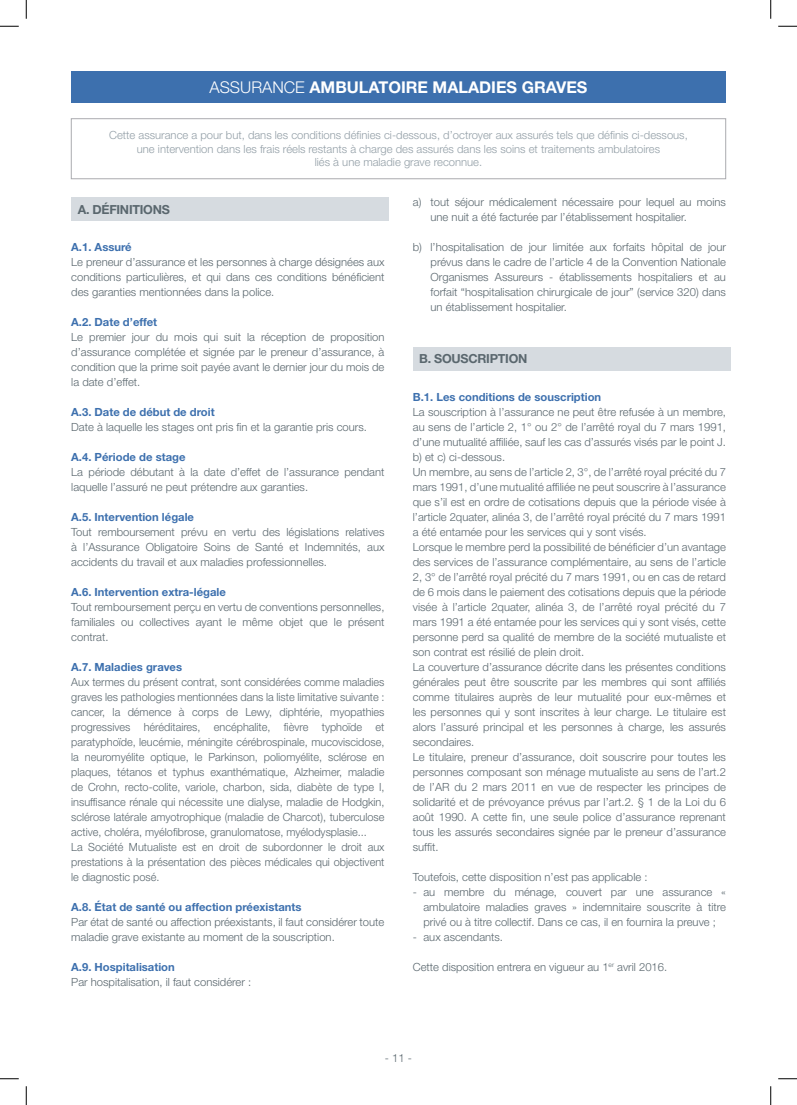
<style>
.page{position:relative;width:797px;height:1105px;background:#fff}
.page>*{position:absolute;margin:0;border:0;box-sizing:border-box;transform-origin:0 0}
.t1{font:700 16.25px "Helvetica Neue LT Std";color:#fff}
.t2{font:700 12.5px "Helvetica Neue LT Std";letter-spacing:-.02em;color:#5a676e}
.t3{font:300 11.25px/15px "Helvetica Neue LT Std";color:#5a676e;text-align:justify}
.t4{font:300 11.25px/13.2px "Helvetica Neue LT Std";color:#939fa7;text-align:center}
.t5{font:700 11.25px "Helvetica Neue LT Std";color:#3d70ae}
.s1{font-weight:300}
</style>
<div class="page">
<div style="left:71px;top:198px;width:318px;height:23px;background:#d6dbe0"></div>
<div style="left:413px;top:347px;width:317px;height:24px;background:#d6dbe0"></div>
<div style="left:71px;top:71px;width:654px;height:32px;background:#3d70ae"></div>
<div style="left:71px;top:118px;width:655px;height:61px;border:1px solid #aaabaf"></div>
<svg style="left:0;top:25px;width:19px;height:2px"></svg>
<svg style="left:778px;top:25px;width:19px;height:2px"></svg>
<svg style="left:0;top:1078px;width:19px;height:1px"></svg>
<svg style="left:778px;top:1078px;width:19px;height:1px"></svg>
<svg style="left:25px;top:0;width:2px;height:19px"></svg>
<svg style="left:25px;top:1086px;width:2px;height:19px"></svg>
<svg style="left:770px;top:0;width:1px;height:19px"></svg>
<svg style="left:770px;top:1086px;width:1px;height:19px"></svg>
<h1 class="t1" style="left:209px;top:77px;width:379px"><span class="s1">ASSURANCE</span> AMBULATOIRE MALADIES GRAVES</h1>
<p class="t4" style="left:109px;top:129px;width:580px">Cette assurance a pour but, dans les conditions définies ci-dessous, d’octroyer aux assurés tels que définis ci-dessous, une intervention dans les frais réels restants à charge des assurés dans les soins et traitements ambulatoires<br>liés à une maladie grave reconnue.</p>
<p class="t2" style="left:78px;top:202px;width:94px">A. DÉFINITIONS</p>
<p class="t5" style="left:71px;top:240px;width:62px">A.1. Assuré</p>
<p class="t3" style="left:71px;top:254px;width:315px">Le preneur d’assurance et les personnes à charge désignées aux conditions particulières, et qui dans ces conditions bénéficient des garanties mentionnées dans la police.</p>
<p class="t5" style="left:71px;top:315px;width:87px">A.2. Date d’effet</p>
<p class="t3" style="left:71px;top:329px;width:315px">Le premier jour du mois qui suit la réception de proposition d’assurance complétée et signée par le preneur d’assurance, à condition que la prime soit payée avant le dernier jour du mois de la date d’effet.</p>
<p class="t5" style="left:71px;top:405px;width:145px">A.3. Date de début de droit</p>
<p class="t3" style="left:71px;top:419px;width:297px">Date à laquelle les stages ont pris fin et la garantie pris cours.</p>
<p class="t5" style="left:71px;top:450px;width:116px">A.4. Période de stage</p>
<p class="t3" style="left:71px;top:464px;width:315px">La période débutant à la date d’effet de l’assurance pendant laquelle l’assuré ne peut prétendre aux garanties.</p>
<p class="t5" style="left:71px;top:510px;width:124px">A.5. Intervention légale</p>
<p class="t3" style="left:71px;top:524px;width:315px">Tout remboursement prévu en vertu des législations relatives à l’Assurance Obligatoire Soins de Santé et Indemnités, aux accidents du travail et aux maladies professionnelles.</p>
<p class="t5" style="left:71px;top:585px;width:156px">A.6. Intervention extra-légale</p>
<p class="t3" style="left:71px;top:599px;width:315px">Tout remboursement perçu en vertu de conventions personnelles, familiales ou collectives ayant le même objet que le présent contrat.</p>
<p class="t5" style="left:71px;top:660px;width:112px">A.7. Maladies graves</p>
<p class="t3" style="left:71px;top:674px;width:315px;text-align:left">Aux termes du présent contrat, sont considérées comme maladies graves les pathologies mentionnées dans la liste limitative suivante : cancer, la démence à corps de Lewy, diphtérie, myopathies progressives héréditaires, encéphalite, fièvre typhoïde et paratyphoïde, leucémie, méningite cérébrospinale, mucoviscidose, la neuromyélite optique, le Parkinson, poliomyélite, sclérose en plaques, tétanos et typhus exanthématique, Alzheimer, maladie de Crohn, recto-colite, variole, charbon, sida, diabète de type I, insuffisance rénale qui nécessite une dialyse, maladie de Hodgkin, sclérose latérale amyotrophique (maladie de Charcot), tuberculose active, choléra, myélofibrose, granulomatose, myélodysplasie...<br>La Société Mutualiste est en droit de subordonner le droit aux prestations à la présentation des pièces médicales qui objectivent le diagnostic posé.</p>
<p class="t5" style="left:71px;top:900px;width:232px">A.8. État de santé ou affection préexistants</p>
<p class="t3" style="left:71px;top:914px;width:315px">Par état de santé ou affection préexistants, il faut considérer toute maladie grave existante au moment de la souscription.</p>
<p class="t5" style="left:71px;top:960px;width:105px">A.9. Hospitalisation</p>
<p class="t3" style="left:71px;top:974px;width:181px">Par hospitalisation, il faut considérer :</p>
<p class="t3" style="left:430px;top:194px;width:297px;text-indent:-18px">a) tout séjour médicalement nécessaire pour lequel au moins une nuit a été facturée par l’établissement hospitalier.</p>
<p class="t3" style="left:430px;top:239px;width:297px;text-indent:-18px">b) l’hospitalisation de jour limitée aux forfaits hôpital de jour prévus dans le cadre de l’article 4 de la Convention Nationale Organismes Assureurs - établissements hospitaliers et au forfait “hospitalisation chirurgicale de jour” (service 320) dans un établissement hospitalier.</p>
<p class="t2" style="left:419px;top:351px;width:110px">B. SOUSCRIPTION</p>
<p class="t5" style="left:413px;top:390px;width:190px">B.1. Les conditions de souscription</p>
<p class="t3" style="left:413px;top:404px;width:315px;text-align:left">La souscription à l’assurance ne peut être refusée à un membre, au sens de l’article 2, 1° ou 2° de l’arrêté royal du 7 mars 1991, d’une mutualité affiliée, sauf les cas d’assurés visés par le point J. b) et c) ci-dessous.<br>Un membre, au sens de l’article 2, 3°, de l’arrêté royal précité du 7 mars 1991, d’une mutualité affiliée ne peut souscrire à l’assurance que s’il est en ordre de cotisations depuis que la période visée à l’article 2quater, alinéa 3, de l’arrêté royal précité du 7 mars 1991 a été entamée pour les services qui y sont visés.<br>Lorsque le membre perd la possibilité de bénéficier d’un avantage des services de l’assurance complémentaire, au sens de l’article 2, 3° de l’arrêté royal précité du 7 mars 1991, ou en cas de retard de 6 mois dans le paiement des cotisations depuis que la période visée à l’article 2quater, alinéa 3, de l’arrêté royal précité du 7 mars 1991 a été entamée pour les services qui y sont visés, cette personne perd sa qualité de membre de la société mutualiste et son contrat est résilié de plein droit.<br>La couverture d’assurance décrite dans les présentes conditions générales peut être souscrite par les membres qui sont affiliés comme titulaires auprès de leur mutualité pour eux-mêmes et les personnes qui y sont inscrites à leur charge. Le titulaire est alors l’assuré principal et les personnes à charge, les assurés secondaires.<br>Le titulaire, preneur d’assurance, doit souscrire pour toutes les personnes composant son ménage mutualiste au sens de l’art.2 de l’AR du 2 mars 2011 en vue de respecter les principes de solidarité et de prévoyance prévus par l’art.2. § 1 de la Loi du 6 août 1990. A cette fin, une seule police d’assurance reprenant tous les assurés secondaires signée par le preneur d’assurance suffit.</p>
<p class="t3" style="left:413px;top:869px;width:236px">Toutefois, cette disposition n’est pas applicable :</p>
<p class="t3" style="left:423px;top:884px;width:304px;text-indent:-11px">- au membre du ménage, couvert par une assurance « ambulatoire maladies graves » indemnitaire souscrite à titre privé ou à titre collectif. Dans ce cas, il en fournira la preuve ;</p>
<p class="t3" style="left:413px;top:929px;width:92px">- aux ascendants.</p>
<p class="t3" style="left:413px;top:959px;width:256px">Cette disposition entrera en vigueur au 1<sup>er</sup> avril 2016.</p>
<p class="t3" style="left:385px;top:1050px;width:29px">- 11 -</p>
</div>
